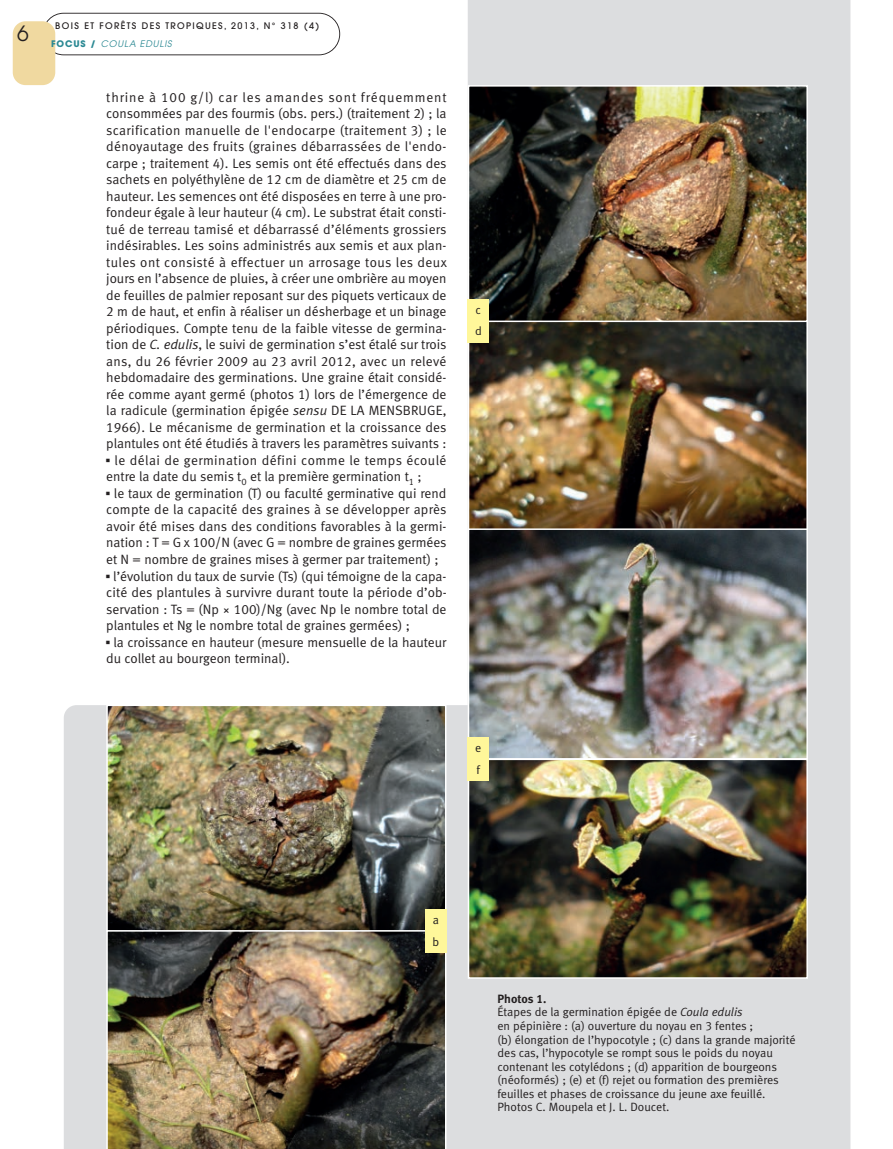
<style>
.page{position:relative;width:893px;height:1149px;background:#fff}
.page>*{position:absolute;margin:0;border:0;box-sizing:border-box;transform-origin:0 0}
.t1{font:21px "Avant Garde";color:#231f20}
.t2{font:13.5px/16.5px "Meta Normal LF";color:#231f20;text-align:justify}
.t3{font:13.5px/16.5px "Meta Normal LF";letter-spacing:.02em;color:#231f20}
.t4{font:12px/13.5px "Meta Normal LF";color:#231f20}
.t5{font:12px "Meta Bold LF";color:#231f20}
.t6{font:500 9px/18px "Avant Garde";letter-spacing:.15em;color:#231f20}
.s1{font-weight:700;color:#2c8993}
.s2{font-weight:400;font-style:italic;color:#2c8993}
.s3{font-style:italic}
.s4{font-family:"Universal Newswith Comm Pi"}
</style>
<div class="page">
<svg style="left:46px;top:13px;width:294px;height:42px"></svg>
<div style="left:13px;top:21px;width:42px;height:64px;background:#f0d9a0;border-radius:13px"></div>
<div style="left:64px;top:705px;width:404px;height:443px;background:#dcdddf"></div>
<div style="left:468px;top:0;width:382px;height:1148px;background:#dcdddf"></div>
<img style="left:109px;top:707px;width:334px;height:221px">
<div style="left:106px;top:704px;width:340px;height:227px;border:2px solid #fff"></div>
<img style="left:106px;top:929px;width:340px;height:219px">
<img style="left:471px;top:323px;width:334px;height:205px">
<div style="left:468px;top:320px;width:340px;height:212px;border:2px solid #fff"></div>
<img style="left:471px;top:531px;width:334px;height:225px">
<div style="left:468px;top:528px;width:340px;height:231px;border:2px solid #fff"></div>
<img style="left:471px;top:761px;width:334px;height:214px">
<div style="left:468px;top:758px;width:340px;height:220px;border:2px solid #fff"></div>
<img style="left:471px;top:88px;width:334px;height:231px">
<div style="left:468px;top:85px;width:340px;height:237px;border:2px solid #fff"></div>
<div style="left:425px;top:909px;width:21px;height:21px;background:#fff79a"></div>
<div style="left:425px;top:930px;width:21px;height:22px;background:#fff79a"></div>
<div style="left:468px;top:299px;width:21px;height:22px;background:#fff79a"></div>
<div style="left:468px;top:321px;width:21px;height:21px;background:#fff79a"></div>
<div style="left:468px;top:737px;width:21px;height:21px;background:#fff79a"></div>
<div style="left:468px;top:758px;width:21px;height:22px;background:#fff79a"></div>
<h1 class="t1" style="left:17px;top:26px;width:13px">6</h1>
<p class="t6" style="left:51px;top:18px;width:270px;text-indent:4px">BOIS ET FORÊTS DES TROPIQUES, 2013, N° 318 (4)<br><span class="s1">FOCUS /</span> <span class="s2">COULA EDULIS</span></p>
<p class="t2" style="left:106px;top:90px;width:342px">thrine à 100 g/l) car les amandes sont fréquemment consommées par des fourmis (obs. pers.) (traitement 2) ; la scarification manuelle de l'endocarpe (traitement 3) ; le dénoyautage des fruits (graines débarrassées de l'endo&shy;carpe ; traitement 4). Les semis ont été effectués dans des sachets en polyéthylène de 12 cm de diamètre et 25 cm de hauteur. Les semences ont été disposées en terre à une pro&shy;fondeur égale à leur hauteur (4 cm). Le substrat était consti&shy;tué de terreau tamisé et débarrassé d’éléments grossiers indésirables. Les soins administrés aux semis et aux plan&shy;tules ont consisté à effectuer un arrosage tous les deux jours en l’absence de pluies, à créer une ombrière au moyen de feuilles de palmier reposant sur des piquets verticaux de 2 m de haut, et enfin à réaliser un désherbage et un binage périodiques. Compte tenu de la faible vitesse de germina&shy;tion de <span class="s3">C. edulis</span>, le suivi de germination s’est étalé sur trois ans, du 26 février 2009 au 23 avril 2012, avec un relevé hebdomadaire des germinations. Une graine était considé&shy;rée comme ayant germé (photos 1) lors de l’émergence de la radicule (germination épigée <span class="s3">sensu</span> DE LA MENSBRUGE, 1966). Le mécanisme de germination et la croissance des plantules ont été étudiés à travers les paramètres suivants :</p>
<p class="t3" style="left:106px;top:453px;width:342px"><span class="s4">▪</span> le délai de germination défini comme le temps écoulé entre la date du semis t<sub>0</sub> et la première germination t<sub>1</sub> ;</p>
<p class="t2" style="left:106px;top:486px;width:342px"><span class="s4">▪</span> le taux de germination (T) ou faculté germinative qui rend compte de la capacité des graines à se développer après avoir été mises dans des conditions favorables à la germi&shy;nation : T = G x 100/N (avec G = nombre de graines germées et N = nombre de graines mises à germer par traitement) ;</p>
<p class="t2" style="left:106px;top:568px;width:342px"><span class="s4">▪</span> l’évolution du taux de survie (Ts) (qui témoigne de la capa&shy;cité des plantules à survivre durant toute la période d’ob&shy;servation : Ts = (Np × 100)/Ng (avec Np le nombre total de plantules et Ng le nombre total de graines germées) ;</p>
<p class="t2" style="left:106px;top:634px;width:342px"><span class="s4">▪</span> la croissance en hauteur (mesure mensuelle de la hauteur du collet au bourgeon terminal).</p>
<p class="t4" style="left:475px;top:300px;width:8px;line-height:21.3px">c d</p>
<p class="t4" style="left:475px;top:738px;width:8px;line-height:21.3px">e f</p>
<p class="t4" style="left:432px;top:910px;width:8px;line-height:21.3px">a b</p>
<p class="t5" style="left:497px;top:994px;width:50px">Photos 1.</p>
<p class="t4" style="left:497px;top:1006px;width:300px">Étapes de la germination épigée de <span class="s3">Coula edulis<br></span>en pépinière : (a) ouverture du noyau en 3 fentes ;<br>(b) élongation de l’hypocotyle ; (c) dans la grande majorité des cas, l’hypocotyle se rompt sous le poids du noyau contenant les cotylédons ; (d) apparition de bourgeons (néoformés) ; (e) et (f) rejet ou formation des premières feuilles et phases de croissance du jeune axe feuillé.<br>Photos C. Moupela et J. L. Doucet.</p>
</div>
